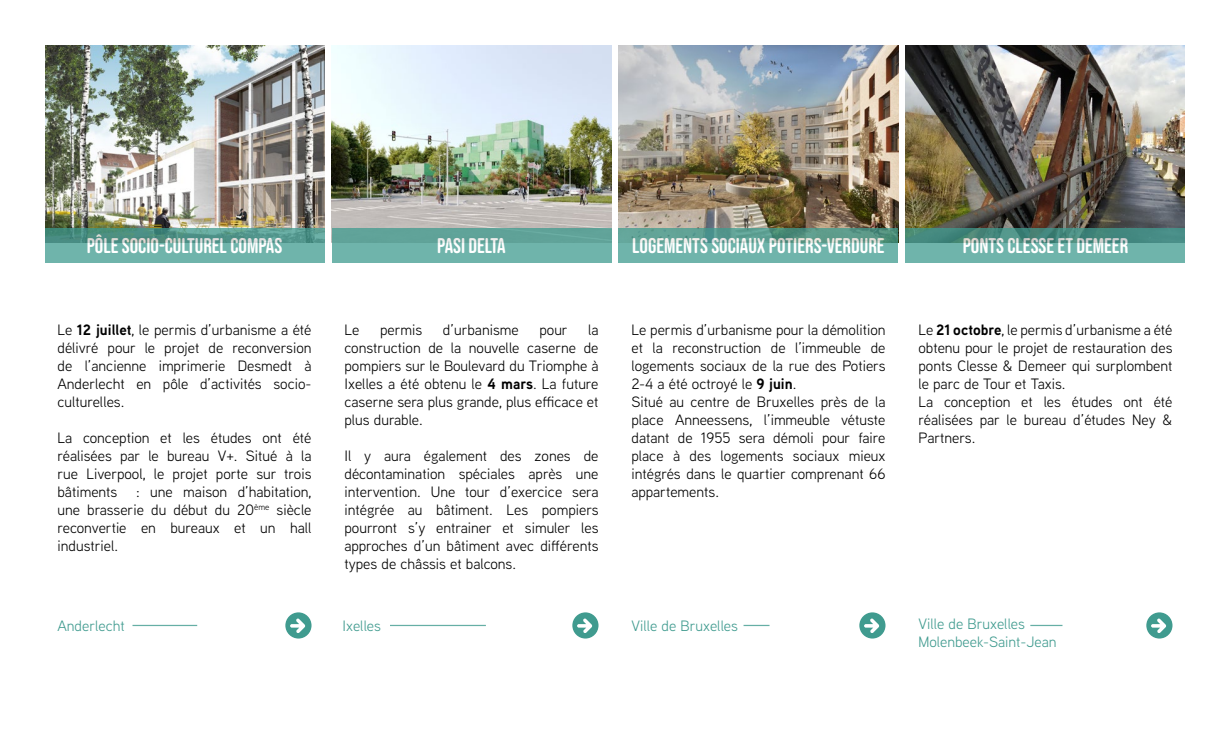
<style>
.page{position:relative;width:1230px;height:735px;background:#fff}
.page>*{position:absolute;margin:0;border:0;box-sizing:border-box;transform-origin:0 0}
.t1{font:21.25px "Bebas Neue Rounded";color:#fff}
.t2{font:15px/18px "Aaux Next";color:#000;text-align:justify}
.t3{font:15px/18px "Aaux Next";color:#409b8f}
.s1{font-weight:700}
</style>
<div class="page">
<img style="left:45px;top:45px;width:279px;height:183px">
<img style="left:332px;top:45px;width:279px;height:183px">
<svg style="left:45px;top:228px;width:279px;height:34px;background:#61a59b"></svg>
<div style="left:332px;top:228px;width:279px;height:34px;background:linear-gradient(to right,#68aca3,#69ada3)"></div>
<hr style="left:132px;top:625px;width:65px;height:1px;background:#409b8f">
<hr style="left:390px;top:625px;width:96px;height:1px;background:#409b8f">
<svg style="left:744px;top:625px;width:26px;height:1px"></svg>
<hr style="left:1030px;top:625px;width:32px;height:1px;background:#409b8f">
<img style="left:619px;top:45px;width:279px;height:183px">
<img style="left:906px;top:45px;width:279px;height:183px">
<svg style="left:619px;top:228px;width:279px;height:34px;background:#65a89d"></svg>
<svg style="left:906px;top:228px;width:279px;height:34px;background:#5ca096"></svg>
<div style="left:285px;top:612px;width:27px;height:27px;background:#409b8f;border-radius:50%"></div>
<svg style="left:290px;top:619px;width:15px;height:14px"></svg>
<div style="left:572px;top:612px;width:27px;height:27px;background:#409b8f;border-radius:50%"></div>
<svg style="left:577px;top:619px;width:15px;height:14px"></svg>
<div style="left:859px;top:612px;width:27px;height:27px;background:#409b8f;border-radius:50%"></div>
<svg style="left:864px;top:619px;width:15px;height:14px"></svg>
<div style="left:1146px;top:612px;width:26px;height:27px;background:#409b8f;border-radius:50%"></div>
<svg style="left:1151px;top:619px;width:15px;height:14px"></svg>
<h1 class="t1" style="left:87px;top:234px;width:197px">PÔLE SOCIO-CULTUREL COMPAS</h1>
<h1 class="t1" style="left:437px;top:234px;width:70px">PASI DELTA</h1>
<h1 class="t1" style="left:632px;top:234px;width:254px">LOGEMENTS SOCIAUX POTIERS-VERDURE</h1>
<h1 class="t1" style="left:963px;top:234px;width:167px">PONTS CLESSE ET DEMEER</h1>
<p class="t2" style="left:58px;top:321px;width:256px">Le <span class="s1">12 juillet</span>, le permis d’urbanisme a été délivré pour le projet de reconversion de l’ancienne imprimerie Desmedt à Anderlecht en pôle d’activités socio&shy;culturelles.</p>
<p class="t2" style="left:58px;top:429px;width:256px">La conception et les études ont été réalisées par le bureau V+. Situé à la rue Liverpool, le projet porte sur trois bâtiments</p>
<p class="t2" style="left:57px;top:483px;width:256px;text-indent:79px">: une maison d’habitation, une brasserie du début du 20<sup>ème</sup> siècle reconvertie en bureaux et un hall industriel.</p>
<p class="t2" style="left:344px;top:321px;width:16px">Le</p>
<p class="t2" style="left:380px;top:321px;width:44px">permis</p>
<p class="t2" style="left:443px;top:321px;width:77px">d’urbanisme</p>
<p class="t2" style="left:539px;top:321px;width:30px">pour</p>
<p class="t2" style="left:344px;top:321px;width:256px;text-indent:244px">la construction de la nouvelle caserne de pompiers sur le Boulevard du Triomphe à Ixelles a été obtenu le <span class="s1">4 mars</span>. La future caserne sera plus grande, plus efficace et plus durable.</p>
<p class="t2" style="left:344px;top:447px;width:256px">Il y aura également des zones de décontamination spéciales après une intervention. Une tour d’exercice sera intégrée au bâtiment. Les pompiers pourront s’y entrainer et simuler les approches d’un bâtiment avec différents types de châssis et balcons.</p>
<p class="t2" style="left:631px;top:321px;width:256px;text-align:left">Le permis d’urbanisme pour la démolition et la reconstruction de l’immeuble de logements sociaux de la rue des Potiers 2-4 a été octroyé le <span class="s1">9 juin</span>.<br>Situé au centre de Bruxelles près de la place Anneessens, l’immeuble vétuste datant de 1955 sera démoli pour faire place à des logements sociaux mieux intégrés dans le quartier comprenant 66 appartements.</p>
<p class="t2" style="left:918px;top:321px;width:256px;text-align:left">Le <span class="s1">21 octobre</span>, le permis d’urbanisme a été obtenu pour le projet de restauration des ponts Clesse &amp; Demeer qui surplombent le parc de Tour et Taxis.<br>La conception et les études ont été réalisées par le bureau d’études Ney &amp;<br>Partners.</p>
<p class="t3" style="left:58px;top:616px;width:69px">Anderlecht</p>
<p class="t3" style="left:342px;top:616px;width:40px">Ixelles</p>
<p class="t3" style="left:631px;top:616px;width:108px">Ville de Bruxelles</p>
<p class="t3" style="left:918px;top:614px;width:140px">Ville de Bruxelles<br>Molenbeek-Saint-Jean</p>
</div>
